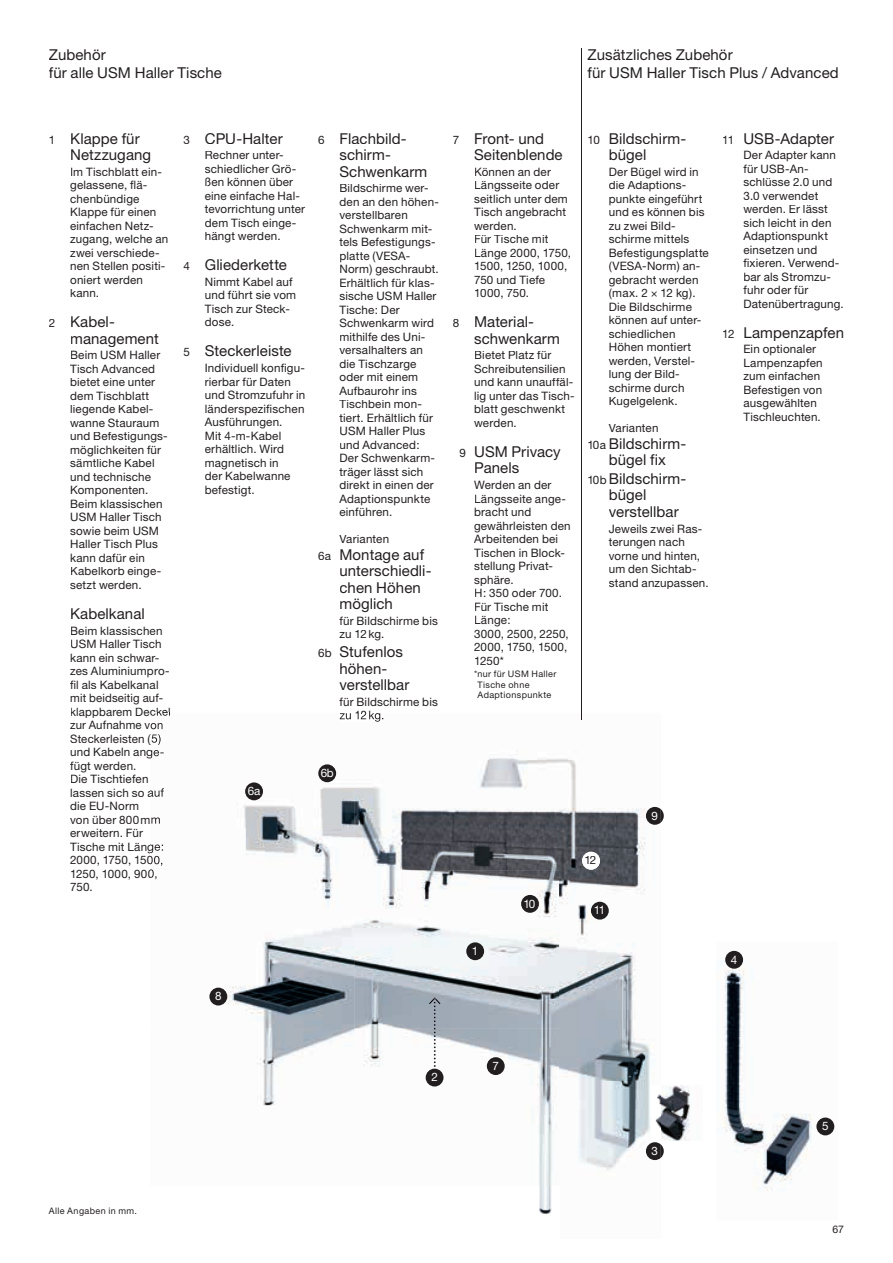
<style>
.page{position:relative;width:893px;height:1263px;background:#fff}
.page>*{position:absolute;margin:0;border:0;box-sizing:border-box;transform-origin:0 0}
.t1{font:15px/16.5px "Helvetica Neue";letter-spacing:.005em;color:#231f20}
.t2{font:11.7px/13.5px "Helvetica Neue";letter-spacing:.015em;color:#231f20}
.t3{font:11.7px "Helvetica Neue";letter-spacing:-.05em;color:#fff}
.t4{font:10.5px "Helvetica Neue";color:#231f20}
.t5{font:9px/10.5px "Helvetica Neue";letter-spacing:.045em;color:#231f20}
.s1{font-size:11.7px}
</style>
<div class="page">
<img style="left:150px;top:718px;width:506px;height:496px">
<img style="left:723px;top:950px;width:112px;height:241px">
<img style="left:651px;top:1085px;width:39px;height:56px">
<img style="left:466px;top:942px;width:18px;height:18px">
<svg style="left:473px;top:947px;width:3px;height:8px"></svg>
<img style="left:426px;top:1069px;width:17px;height:17px">
<svg style="left:432px;top:1073px;width:5px;height:8px"></svg>
<img style="left:646px;top:1142px;width:15px;height:18px">
<svg style="left:652px;top:1144px;width:12px;height:14px"></svg>
<img style="left:725px;top:951px;width:18px;height:18px">
<svg style="left:731px;top:955px;width:6px;height:8px"></svg>
<img style="left:816px;top:1117px;width:18px;height:18px">
<svg style="left:822px;top:1122px;width:6px;height:8px"></svg>
<img style="left:245px;top:782px;width:18px;height:18px">
<svg style="left:248px;top:787px;width:12px;height:8px"></svg>
<img style="left:318px;top:764px;width:18px;height:18px">
<svg style="left:321px;top:769px;width:12px;height:8px"></svg>
<img style="left:487px;top:1057px;width:18px;height:18px">
<svg style="left:493px;top:1062px;width:5px;height:8px"></svg>
<img style="left:209px;top:988px;width:18px;height:17px">
<svg style="left:216px;top:992px;width:5px;height:8px"></svg>
<img style="left:646px;top:807px;width:15px;height:18px">
<svg style="left:652px;top:809px;width:12px;height:13px"></svg>
<img style="left:521px;top:895px;width:18px;height:18px">
<svg style="left:524px;top:899px;width:11px;height:9px"></svg>
<img style="left:591px;top:902px;width:18px;height:17px">
<svg style="left:595px;top:906px;width:8px;height:8px"></svg>
<div style="left:582px;top:852px;width:18px;height:18px;background:#fff;border-radius:50%"></div>
<svg style="left:429px;top:997px;width:12px;height:70px"></svg>
<img style="left:150px;top:713px;width:20px;height:3px">
<svg style="left:150px;top:721px;width:13px;height:24px"></svg>
<img style="left:150px;top:748px;width:14px;height:10px">
<img style="left:150px;top:788px;width:14px;height:9px">
<svg style="left:150px;top:815px;width:11px;height:9px"></svg>
<svg style="left:150px;top:842px;width:13px;height:37px"></svg>
<img style="left:340px;top:713px;width:43px;height:9px">
<hr style="left:581px;top:49px;width:1px;height:664px;background:#231f20">
<p class="t1" style="left:49px;top:46px;width:175px;line-height:18px">Zubehör<br>für alle USM Haller Tische</p>
<p class="t1" style="left:587px;top:46px;width:253px;line-height:18px">Zusätzliches Zubehör<br>für USM Haller Tisch Plus / Advanced</p>
<p class="t1" style="left:70px;top:130px;width:83px;text-indent:-21px"><span class="s1">1</span> Klappe für<br>Netzzugang</p>
<p class="t2" style="left:70px;top:165px;width:100px">Im Tischblatt ein&shy;gelassene, flä&shy;chenbündige<br>Klappe für einen einfachen Netz&shy;zugang, welche an zwei verschiede&shy;nen Stellen positi&shy;oniert werden kann.</p>
<p class="t1" style="left:70px;top:313px;width:90px;text-indent:-21px"><span class="s1">2</span> Kabel&shy;management</p>
<p class="t2" style="left:70px;top:348px;width:99px">Beim USM Haller<br>Tisch Advanced bietet eine unter dem Tischblatt liegende Kabel&shy;wanne Stauraum und Befestigungs&shy;möglichkeiten für sämtliche Kabel und technische<br>Komponenten.<br>Beim klassischen<br>USM Haller Tisch sowie beim USM<br>Haller Tisch Plus kann dafür ein<br>Kabelkorb einge&shy;setzt werden.</p>
<p class="t1" style="left:70px;top:605px;width:76px">Kabelkanal</p>
<p class="t2" style="left:70px;top:623px;width:102px">Beim klassischen<br>USM Haller Tisch kann ein schwar&shy;zes Aluminiumpro&shy;fil als Kabelkanal mit beidseitig auf&shy;klappbarem Deckel zur Aufnahme von<br>Steckerleisten (5) und Kabeln ange&shy;fügt werden.<br>Die Tischtiefen lassen sich so auf die EU-Norm<br>von über 800 mm erweitern. Für<br>Tische mit Länge:<br>2000, 1750, 1500,<br>1250, 1000, 900,<br>750.</p>
<p class="t1" style="left:184px;top:130px;width:101px"><span class="s1">3</span> CPU-Halter</p>
<p class="t2" style="left:205px;top:148px;width:102px">Rechner unter&shy;schiedlicher Grö&shy;ßen können über eine einfache Hal&shy;tevorrichtung unter dem Tisch einge&shy;hängt werden.</p>
<p class="t1" style="left:184px;top:256px;width:105px"><span class="s1">4</span> Gliederkette</p>
<p class="t2" style="left:205px;top:275px;width:93px">Nimmt Kabel auf und führt sie vom<br>Tisch zur Steck&shy;dose.</p>
<p class="t1" style="left:184px;top:343px;width:110px"><span class="s1">5</span> Steckerleiste</p>
<p class="t2" style="left:205px;top:361px;width:102px">Individuell konfigu&shy;rierbar für Daten und Strom zufuhr in länder spe zifischen<br>Ausführungen.<br>Mit 4-m-Kabel erhältlich. Wird magnetisch in<br>der Kabelwanne befestigt.</p>
<p class="t1" style="left:339px;top:130px;width:89px;text-indent:-21px"><span class="s1">6</span> Flachbild&shy;schirm-<br>Schwenkarm</p>
<p class="t2" style="left:339px;top:181px;width:101px">Bildschirme wer&shy;den an den höhen&shy;verstellbaren<br>Schwenkarm mit&shy;tels Befestigungs&shy;platte (VESA-<br>Norm) geschraubt.<br>Erhältlich für klas&shy;sische USM Haller<br>Tische: Der<br>Schwenkarm wird mithilfe des Uni&shy;versalhalters an die Tischzarge oder mit einem<br>Aufbaurohr ins<br>Tischbein mon&shy;tiert. Erhältlich für<br>USM Haller Plus und Advanced:<br>Der Schwenkarm&shy;träger lässt sich direkt in einen der<br>Adaptionspunkte einführen.</p>
<p class="t2" style="left:339px;top:532px;width:51px">Varianten</p>
<p class="t1" style="left:339px;top:546px;width:94px;text-indent:-21px"><span class="s1">6a</span> Montage auf unterschiedli&shy;chen Höhen möglich</p>
<p class="t2" style="left:339px;top:614px;width:100px">für Bildschirme bis zu 12 kg.</p>
<p class="t1" style="left:339px;top:643px;width:71px;text-indent:-21px"><span class="s1">6b</span> Stufenlos höhen&shy;verstellbar</p>
<p class="t2" style="left:339px;top:695px;width:100px">für Bildschirme bis</p>
<p class="t3" style="left:248px;top:784px;width:14px">6a</p>
<p class="t3" style="left:321px;top:766px;width:15px">6b</p>
<p class="t3" style="left:215px;top:989px;width:8px">8</p>
<p class="t1" style="left:474px;top:130px;width:90px;text-indent:-21px"><span class="s1">7</span> Front- und<br>Seitenblende</p>
<p class="t2" style="left:474px;top:165px;width:98px">Können an der<br>Längsseite oder seitlich unter dem<br>Tisch angebracht werden.<br>Für Tische mit<br>Länge 2000, 1750,<br>1500, 1250, 1000,<br>750 und Tiefe<br>1000, 750.</p>
<p class="t1" style="left:474px;top:313px;width:87px;text-indent:-21px"><span class="s1">8</span> Material&shy;schwenkarm</p>
<p class="t2" style="left:474px;top:348px;width:102px">Bietet Platz für<br>Schreib utensilien und kann unauffäl&shy;lig unter das Tisch&shy;blatt geschwenkt werden.</p>
<p class="t1" style="left:474px;top:443px;width:88px;text-indent:-15px"><span class="s1">9</span> USM Privacy<br>Panels</p>
<p class="t2" style="left:474px;top:478px;width:98px">Werden an der<br>Längsseite ange&shy;bracht und gewährleisten den<br>Arbeitenden bei<br>Tischen in Block&shy;stellung Privat&shy;sphäre.<br>H: 350 oder 700.<br>Für Tische mit<br>Länge:<br>3000, 2500, 2250,<br>2000, 1750, 1500,<br>1250*</p>
<p class="t5" style="left:477px;top:669px;width:81px;text-indent:-3px">* nur für USM Haller<br>Tische ohne<br>Adaptionspunkte</p>
<p class="t1" style="left:609px;top:130px;width:79px;text-indent:-21px"><span class="s1">10</span> Bildschirm&shy;bügel</p>
<p class="t2" style="left:609px;top:165px;width:102px">Der Bügel wird in die Adaptions&shy;punkte eingeführt und es können bis zu zwei Bild&shy;schirme mittels<br>Befestigungsplatte (VESA-Norm) an&shy;gebracht werden (max. 2 × 12 kg).<br>Die Bildschirme können auf unter&shy;schiedlichen<br>Höhen montiert werden, Verstel&shy;lung der Bild&shy;schirme durch<br>Kugelgelenk.</p>
<p class="t2" style="left:609px;top:421px;width:51px">Varianten</p>
<p class="t1" style="left:587px;top:435px;width:100px;text-align:center"><span class="s1">10a</span> Bildschirm&shy;bügel fix</p>
<p class="t1" style="left:609px;top:470px;width:79px;text-indent:-21px"><span class="s1">10b</span> Bildschirm&shy;bügel verstellbar</p>
<p class="t2" style="left:609px;top:521px;width:101px">Jeweils zwei Ras&shy;terungen nach vorne und hinten, um den Sichtab&shy;stand anzupassen.</p>
<p class="t1" style="left:722px;top:130px;width:113px"><span class="s1">11</span> USB-Adapter</p>
<p class="t2" style="left:743px;top:148px;width:102px">Der Adapter kann für USB-An&shy;schlüsse 2.0 und<br>3.0 verwendet werden. Er lässt sich leicht in den<br>Adaptionspunkt einsetzen und fixieren. Verwend&shy;bar als Stromzu&shy;fuhr oder für<br>Datenübertragung.</p>
<p class="t1" style="left:722px;top:324px;width:123px"><span class="s1">12</span> Lampenzapfen</p>
<p class="t2" style="left:743px;top:342px;width:81px">Ein optionaler<br>Lampenzapfen zum ein fachen<br>Befestigen von ausgewählten<br>Tischleuchten.</p>
<p class="t3" style="left:472px;top:944px;width:8px">1</p>
<p class="t3" style="left:523px;top:896px;width:14px">10</p>
<p class="t2" style="left:584px;top:853px;width:13px">12</p>
<p class="t3" style="left:594px;top:903px;width:13px">11</p>
<p class="t3" style="left:652px;top:808px;width:8px">9</p>
<p class="t3" style="left:731px;top:952px;width:8px">4</p>
<p class="t5" style="left:49px;top:1205px;width:90px">Alle Angaben in mm.</p>
<p class="t3" style="left:431px;top:1070px;width:8px">2</p>
<p class="t3" style="left:492px;top:1059px;width:8px">7</p>
<p class="t3" style="left:652px;top:1144px;width:8px">3</p>
<p class="t3" style="left:822px;top:1119px;width:8px">5</p>
<p class="t4" style="left:832px;top:1223px;width:13px">67</p>
</div>
